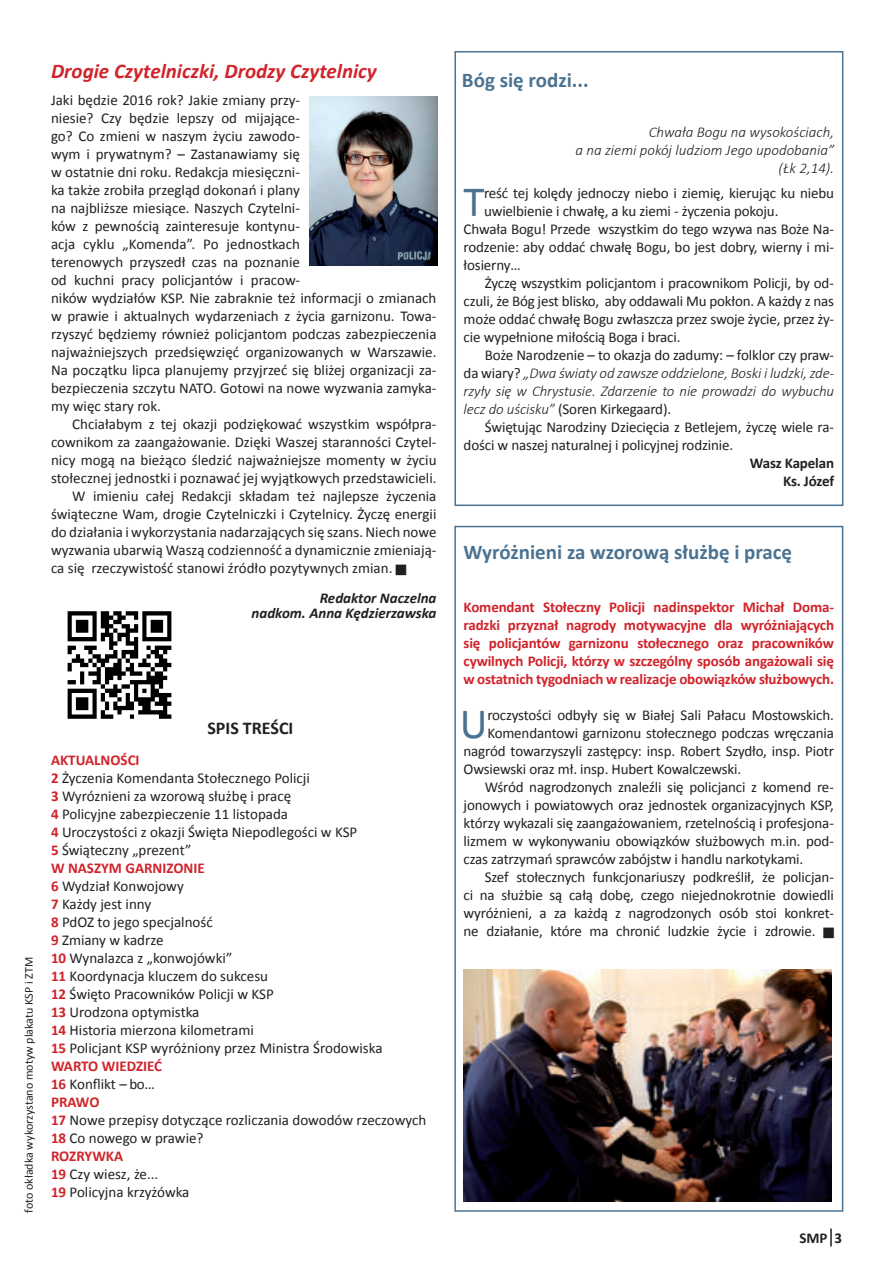
<style>
.page{position:relative;width:893px;height:1263px;background:#fff}
.page>*{position:absolute;margin:0;border:0;box-sizing:border-box;transform-origin:0 0}
.t1{font:43.35px "Calibri";color:#4b7391}
.t2{font:700 21px "Calibri";color:#4b7391}
.t3{font:italic 700 21px "Calibri";color:#d1232a}
.t4{font:700 18px "Calibri";color:#231f20}
.t5{font:15px/18px "Calibri";letter-spacing:-.01em;color:#231f20}
.t6{font:700 15px/18px "Calibri";letter-spacing:-.01em;color:#d1232a;text-align:justify}
.t7{font:italic 300 15px/18px "Calibri";letter-spacing:-.01em;color:#231f20;text-align:right}
.t8{font:italic 700 15px/15px "Calibri";color:#231f20;text-align:right}
.t9{font:700 15px/18px "Calibri";letter-spacing:-.01em;color:#231f20;text-align:right}
.t10{font:12px "Calibri";color:#231f20}
.s1{font-weight:700;color:#d1232a}
.s2{font-weight:400;font-style:normal}
.s3{font-weight:300;font-style:italic}
</style>
<div class="page">
<img style="left:67px;top:611px;width:105px;height:108px">
<svg style="left:830px;top:1228px;width:2px;height:18px"></svg>
<img style="left:310px;top:96px;width:127px;height:170px">
<div style="left:454px;top:51px;width:389px;height:455px;border:2px solid #4b7391"></div>
<div style="left:454px;top:526px;width:389px;height:686px;border:2px solid #4b7391"></div>
<img style="left:463px;top:969px;width:368px;height:232px">
<h2 class="t3" style="left:51px;top:58px;width:327px">Drogie Czytelniczki, Drodzy Czytelnicy</h2>
<p class="t5" style="left:51px;top:91px;width:387px">Jaki będzie 2016 rok? Jakie zmiany przy-<br>niesie? Czy będzie lepszy od mijające-<br>go? Co zmieni w naszym życiu zawodo-<br>wym i prywatnym? – Zastanawiamy się<br>w ostatnie dni roku. Redakcja miesięczni-<br>ka także zrobiła przegląd dokonań i plany<br>na najbliższe miesiące. Naszych Czytelni-<br>ków z pewnością zainteresuje kontynu-<br>acja cyklu „Komenda”. Po jednostkach<br>terenowych przyszedł czas na poznanie<br>od kuchni pracy policjantów i pracow-<br>ników wydziałów KSP. Nie zabraknie też informacji o zmianach w prawie i aktualnych wydarzeniach z życia garnizonu. Towa&shy;rzyszyć będziemy również policjantom podczas zabezpieczenia najważniejszych przedsięwzięć organizowanych w Warszawie.<br>Na początku lipca planujemy przyjrzeć się bliżej organizacji za&shy;bezpieczenia szczytu NATO. Gotowi na nowe wyzwania zamyka&shy;my więc stary rok.</p>
<p class="t5" style="left:72px;top:415px;width:366px">Chciałabym z tej okazji podziękować wszystkim współpra-</p>
<p class="t5" style="left:51px;top:433px;width:387px">cownikom za zaangażowanie. Dzięki Waszej staranności Czytel-</p>
<p class="t5" style="left:51px;top:451px;width:387px">nicy mogą na bieżąco śledzić najważniejsze momenty w życiu</p>
<p class="t5" style="left:51px;top:469px;width:387px">stołecznej jednostki i poznawać jej wyjątkowych przedstawicieli.</p>
<p class="t5" style="left:72px;top:487px;width:366px">W imieniu całej Redakcji składam też najlepsze życzenia</p>
<p class="t5" style="left:51px;top:505px;width:387px">świąteczne Wam, drogie Czytelniczki i Czytelnicy. Życzę energii</p>
<p class="t5" style="left:51px;top:523px;width:387px">do działania i wykorzystania nadarzających się szans. Niech nowe</p>
<p class="t5" style="left:51px;top:541px;width:387px">wyzwania ubarwią Waszą codzienność a dynamicznie zmieniają-</p>
<p class="t5" style="left:51px;top:559px;width:343px">ca się rzeczywistość stanowi źródło pozytywnych zmian.</p>
<p class="t8" style="left:251px;top:591px;width:187px">Redaktor Naczelna<br>nadkom. Anna Kędzierzawska</p>
<p class="t10" style="left:21px;top:1213px;width:257px;rotate:-90deg">foto okładka wykorzystano motyw plakatu KSP i ZTM</p>
<p class="t4" style="left:207px;top:717px;width:87px">SPIS TREŚCI</p>
<p class="t5" style="left:51px;top:751px;width:377px"><span class="s1">AKTUALNOŚCI<br>2</span> Życzenia Komendanta Stołecznego Policji<br><span class="s1">3</span> Wyróznieni za wzorową służbę i pracę<br><span class="s1">4</span> Policyjne zabezpieczenie 11 listopada<br><span class="s1">4</span> Uroczystości z okazji Święta Niepodlegości w KSP<br><span class="s1">5</span> Świąteczny „prezent”<br><span class="s1">W NASZYM GARNIZONIE<br>6</span> Wydział Konwojowy<br><span class="s1">7</span> Każdy jest inny<br><span class="s1">8</span> PdOZ to jego specjalność<br><span class="s1">9</span> Zmiany w kadrze<br><span class="s1">10</span> Wynalazca z „konwojówki”<br><span class="s1">11</span> Koordynacja kluczem do sukcesu<br><span class="s1">12</span> Święto Pracowników Policji w KSP<br><span class="s1">13</span> Urodzona optymistka<br><span class="s1">14</span> Historia mierzona kilometrami<br><span class="s1">15</span> Policjant KSP wyróżniony przez Ministra Środowiska<br><span class="s1">WARTO WIEDZIEĆ<br>16</span> Konflikt – bo...<br><span class="s1">PRAWO<br>17</span> Nowe przepisy dotyczące rozliczania dowodów rzeczowych<br><span class="s1">18</span> Co nowego w prawie?<br><span class="s1">ROZRYWKA<br>19</span> Czy wiesz, że...<br><span class="s1">19</span> Policyjna krzyżówka</p>
<h2 class="t2" style="left:462px;top:66px;width:128px">Bóg się rodzi...</h2>
<p class="t7" style="left:575px;top:123px;width:260px">Chwała Bogu na wysokościach,<br>a na ziemi pokój ludziom Jego upodobania” (Łk 2,14).</p>
<h1 class="t1" style="left:463px;top:174px;width:23px">T</h1>
<p class="t5" style="left:484px;top:184px;width:351px">reść tej kolędy jednoczy niebo i ziemię, kierując ku niebu</p>
<p class="t5" style="left:484px;top:202px;width:296px">uwielbienie i chwałę, a ku ziemi - życzenia pokoju.</p>
<p class="t5" style="left:464px;top:220px;width:372px">Chwała Bogu! Przede wszystkim do tego wzywa nas Boże Na-</p>
<p class="t5" style="left:464px;top:238px;width:372px">rodzenie: aby oddać chwałę Bogu, bo jest dobry, wierny i mi-</p>
<p class="t5" style="left:464px;top:256px;width:59px">łosierny…</p>
<p class="t5" style="left:485px;top:274px;width:351px">Życzę wszystkim policjantom i pracownikom Policji, by od-</p>
<p class="t5" style="left:464px;top:292px;width:372px">czuli, że Bóg jest blisko, aby oddawali Mu pokłon. A każdy z nas</p>
<p class="t5" style="left:464px;top:310px;width:372px">może oddać chwałę Bogu zwłaszcza przez swoje życie, przez ży-</p>
<p class="t5" style="left:464px;top:328px;width:218px">cie wypełnione miłością Boga i braci.</p>
<p class="t5" style="left:485px;top:346px;width:351px">Boże Narodzenie – to okazja do zadumy: – folklor czy praw-</p>
<p class="t7" style="left:464px;top:364px;width:372px"><span class="s2">da wiary?</span> „Dwa światy od zawsze oddzielone, Boski i ludzki, zde-</p>
<p class="t7" style="left:464px;top:382px;width:372px">rzyły się w Chrystusie. Zdarzenie to nie prowadzi do wybuchu</p>
<p class="t5" style="left:464px;top:400px;width:209px"><span class="s3">lecz do uścisku”</span> (Soren Kirkegaard).</p>
<p class="t5" style="left:485px;top:418px;width:351px">Świętując Narodziny Dziecięcia z Betlejem, życzę wiele ra-</p>
<p class="t5" style="left:464px;top:436px;width:271px">dości w naszej naturalnej i policyjnej rodzinie.</p>
<p class="t9" style="left:750px;top:454px;width:86px">Wasz Kapelan<br>Ks. Józef</p>
<h2 class="t2" style="left:464px;top:538px;width:330px">Wyróżnieni za wzorową służbę i pracę</h2>
<p class="t6" style="left:464px;top:598px;width:372px">Komendant Stołeczny Policji nadinspektor Michał Doma&shy;radzki przyznał nagrody motywacyjne dla wyróżniających się policjantów garnizonu stołecznego oraz pracowników cywilnych Policji, którzy w szczególny sposób angażowali się w ostatnich tygodniach w realizacje obowiązków służbowych.</p>
<h1 class="t1" style="left:460px;top:696px;width:29px">U</h1>
<p class="t5" style="left:487px;top:706px;width:348px">roczystości odbyły się w Białej Sali Pałacu Mostowskich.</p>
<p class="t5" style="left:487px;top:724px;width:348px">Komendantowi garnizonu stołecznego podczas wręczania</p>
<p class="t5" style="left:464px;top:742px;width:372px">nagród towarzyszyli zastępcy: insp. Robert Szydło, insp. Piotr</p>
<p class="t5" style="left:464px;top:760px;width:279px">Owsiewski oraz mł. insp. Hubert Kowalczewski.</p>
<p class="t5" style="left:485px;top:778px;width:351px">Wśród nagrodzonych znaleźli się policjanci z komend re-</p>
<p class="t5" style="left:464px;top:796px;width:372px">jonowych i powiatowych oraz jednostek organizacyjnych KSP,</p>
<p class="t5" style="left:464px;top:814px;width:372px">którzy wykazali się zaangażowaniem, rzetelnością i profesjona-</p>
<p class="t5" style="left:464px;top:832px;width:372px">lizmem w wykonywaniu obowiązków służbowych m.in. pod-</p>
<p class="t5" style="left:464px;top:850px;width:341px">czas zatrzymań sprawców zabójstw i handlu narkotykami.</p>
<p class="t5" style="left:485px;top:868px;width:351px">Szef stołecznych funkcjonariuszy podkreślił, że policjan-</p>
<p class="t5" style="left:464px;top:886px;width:372px">ci na służbie są całą dobę, czego niejednokrotnie dowiedli</p>
<p class="t5" style="left:464px;top:904px;width:372px">wyróżnieni, a za każdą z nagrodzonych osób stoi konkret-</p>
<p class="t5" style="left:464px;top:922px;width:354px">ne działanie, które ma chronić ludzkie życie i zdrowie.</p>
<p class="t9" style="left:799px;top:1229px;width:44px">SMP 3</p>
</div>
